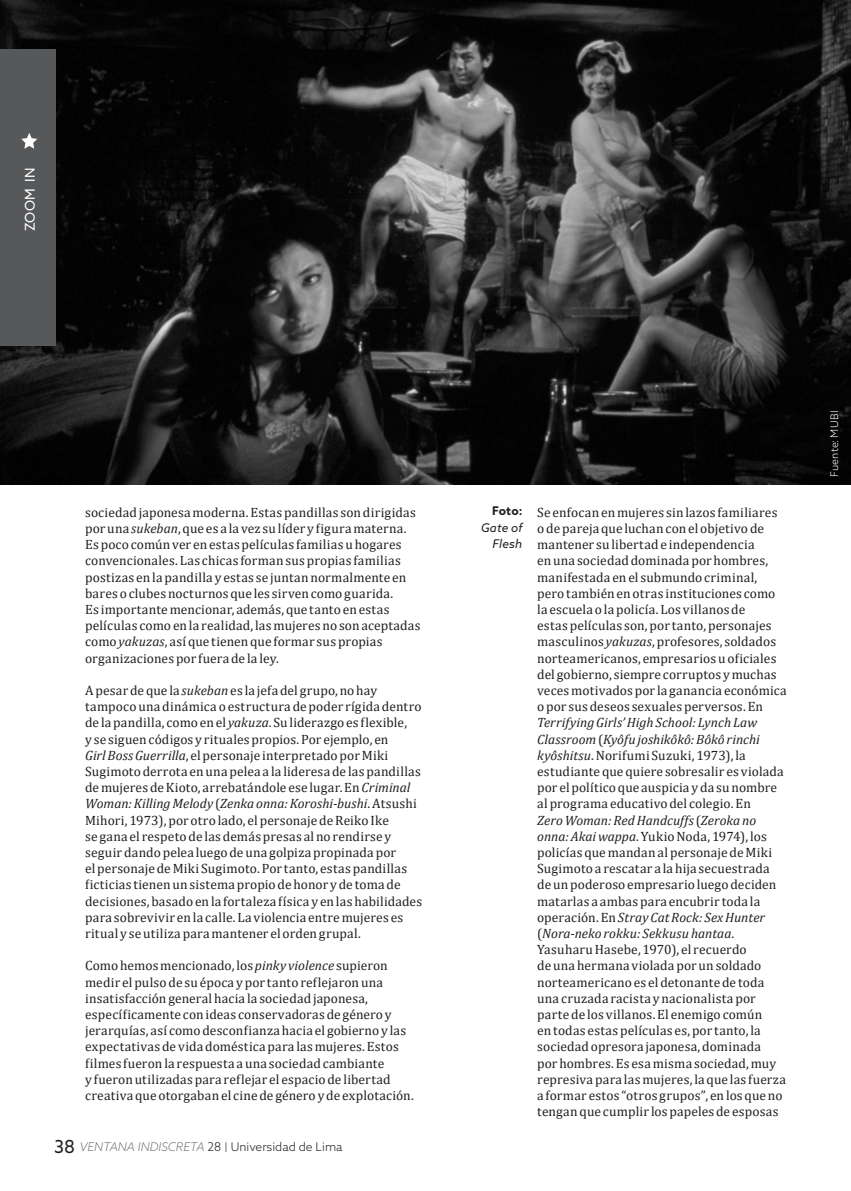
<style>
.page{position:relative;width:851px;height:1191px;background:#fff}
.page>*{position:absolute;margin:0;border:0;box-sizing:border-box;transform-origin:0 0}
.cuerpo_de_texto_nuev{font:13.5px/16.2px "Cambria";letter-spacing:.01em;color:#231f20}
.cuerpo_de_texto_nuev-2{font:13.5px "Azo Sans";letter-spacing:.045em;color:#fff}
.t1{font:300 12px "Azo Sans";color:#231f20}
.cuerpo_de_texto{font:italic 12px/16.2px "Azo Sans";letter-spacing:.01em;color:#231f20;text-align:right}
.cuerpo_de_texto-2{font:700 12px "Azo Sans";color:#231f20}
.fuente_foto{font:300 10.5px "Azo Sans";letter-spacing:.025em;color:#fff}
.s1{font-style:italic}
.s2{font-weight:400;font-size:18px}
.s3{font-style:italic;color:#76787b}
.s4{font-size:9.6px}
</style>
<div class="page">
<img style="left:0;top:0;width:850px;height:484px">
<div style="left:0;top:49px;width:55px;height:296px;background:#57585a"></div>
<svg style="left:21px;top:133px;width:16px;height:16px"></svg>
<p class="cuerpo_de_texto_nuev-2" style="left:21px;top:231px;width:65px;rotate:-90deg">ZOOM IN</p>
<p class="cuerpo_de_texto_nuev" style="left:85px;top:504px;width:337px">sociedad japonesa moderna. Estas pandillas son dirigidas por una <span class="s1">sukeban</span>, que es a la vez su líder y figura materna.<br>Es poco común ver en estas películas familias u hogares convencionales. Las chicas forman sus propias familias postizas en la pandilla y estas se juntan normalmente en bares o clubes nocturnos que les sirven como guarida.<br>Es importante mencionar, además, que tanto en estas películas como en la realidad, las mujeres no son aceptadas como <span class="s1">yakuzas</span>, así que tienen que formar sus propias organizaciones por fuera de la ley.</p>
<p class="cuerpo_de_texto_nuev" style="left:85px;top:682px;width:338px">A pesar de que la <span class="s1">sukeban</span> es la jefa del grupo, no hay tampoco una dinámica o estructura de poder rígida dentro de la pandilla, como en el <span class="s1">yakuza</span>. Su liderazgo es flexible,<br>y se siguen códigos y rituales propios. Por ejemplo, en<br><span class="s1">Girl Boss Guerrilla</span>, el personaje interpretado por Miki Sugimoto derrota en una pelea a la lideresa de las pandillas de mujeres de Kioto, arrebatándole ese lugar. En <span class="s1">Criminal Woman: Killing Melody</span> (<span class="s1">Zenka onna: Koroshi-bushi</span>. Atsushi Mihori, 1973), por otro lado, el personaje de Reiko Ike<br>se gana el respeto de las demás presas al no rendirse y seguir dando pelea luego de una golpiza propinada por<br>el personaje de Miki Sugimoto.Por tanto, estas pandillas ficticias tienen un sistema propio de honor y de toma de decisiones, basado en la fortaleza física y en las habilidades para sobrevivir en la calle. La violencia entre mujeres es ritual y se utiliza para mantener el orden grupal.</p>
<p class="cuerpo_de_texto_nuev" style="left:85px;top:957px;width:330px">Como hemos mencionado, los <span class="s1">pinky violence</span> supieron medir el pulso de su época y por tanto reflejaron una insatisfacción general hacia la sociedad japonesa, específicamente con ideas conservadoras de género y jerarquías, así como desconfianza hacia el gobierno y las expectativas de vida doméstica para las mujeres. Estos filmes fueron la respuesta a una sociedad cambiante<br>y fueron utilizadas para reflejar el espacio de libertad creativa que otorgaban el cine de género y de explotación.</p>
<p class="t1" style="left:54px;top:1139px;width:290px"><span class="s2">38</span> <span class="s3">VENTANA INDISCRETA</span> 28 <span class="s4">|</span> Universidad de Lima</p>
<p class="cuerpo_de_texto-2" style="left:492px;top:503px;width:32px">Foto:</p>
<p class="cuerpo_de_texto" style="left:481px;top:519px;width:43px">Gate of<br>Flesh</p>
<p class="cuerpo_de_texto_nuev" style="left:537px;top:504px;width:251px">Se enfocan en mujeres sin lazos familiares o de pareja que luchan con el objetivo de mantener su libertad e independencia<br>en una sociedad dominada por hombres, manifestada en el submundo criminal, pero también en otras instituciones como la escuela o la policía. Los villanos de<br>estas películas son, por tanto, personajes masculinos <span class="s1">yakuzas</span>, profesores, soldados norteamericanos, empresarios u oficiales del gobierno, siempre corruptos y muchas veces motivados por la ganancia económica o por sus deseos sexuales perversos. En <span class="s1">Terrifying Girls’ High School: Lynch Law Classroom</span> (<span class="s1">Kyôfu joshikôkô: Bôkô rinchi kyôshitsu</span>. Norifumi Suzuki, 1973), la estudiante que quiere sobresalir es violada por el político que auspicia y da su nombre al programa educativo del colegio. En<br><span class="s1">Zero Woman: Red Handcuffs</span> (<span class="s1">Zeroka no onna: Akai wappa</span>. Yukio Noda, 1974), los policías que mandan al personaje de Miki Sugimoto a rescatar a la hija secuestrada de un poderoso empresario luego deciden matarlas a ambas para encubrir toda la operación. En <span class="s1">Stray Cat Rock: Sex Hunter </span>(<span class="s1">Nora-neko rokku: Sekkusu hantaa</span>.<br>Yasuharu Hasebe, 1970), el recuerdo<br>de una hermana violada por un soldado norteamericano es el detonante de toda una cruzada racista y nacionalista por parte de los villanos. El enemigo común<br>en todas estas películas es, por tanto, la sociedad opresora japonesa, dominada<br>por hombres. Es esa misma sociedad, muy represiva para las mujeres, la que las fuerza a formar estos “otros grupos”, en los que no tengan que cumplir los papeles de esposas</p>
<p class="fuente_foto" style="left:827px;top:477px;width:68px;rotate:-90deg">Fuente: MUBI</p>
</div>
